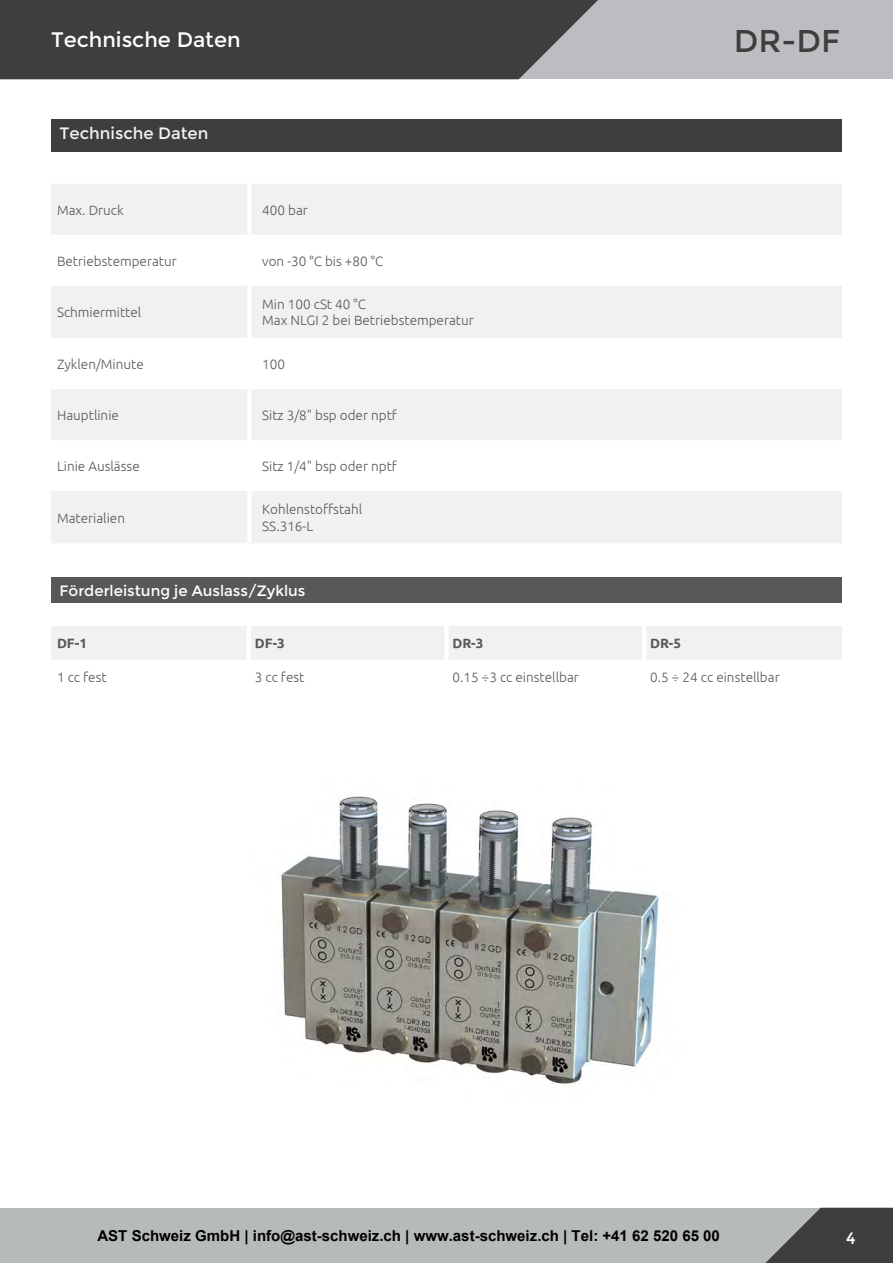
<style>
.page{position:relative;width:893px;height:1263px;background:#fff}
.page>*{position:absolute;margin:0;border:0;box-sizing:border-box;transform-origin:0 0}
.t1{font:31.5px "Montserrat";color:#3e3e3f}
.Header_left-DE{font:21px "Montserrat";color:#fff}
.t2{font:16.5px "Montserrat";color:#f2f3f4}
.t3{font:16.5px "Montserrat";color:#fff}
.t4{font:700 15px "Arial";color:#000}
.t5{font:15px "Montserrat";color:#fff}
.t6{font:300 13.5px "Ubuntu";color:#57585a}
.t7{font:700 13.5px "Ubuntu";color:#57585a}
</style>
<div class="page">
<div style="left:0;top:1208px;width:893px;height:55px;background:#b7baba"></div>
<div style="left:0;top:0;width:893px;height:79px;background:#bcbdc0"></div>
<div style="left:0;top:0;width:598px;height:79px;background:#3e3e3f"></div>
<svg style="left:765px;top:1208px;width:128px;height:55px"></svg>
<img style="left:281px;top:796px;width:378px;height:288px">
<div style="left:51px;top:119px;width:791px;height:33px;background:#3e3e3f"></div>
<div style="left:51px;top:626px;width:791px;height:34px;background:#f0f1f2"></div>
<hr style="left:247px;top:626px;width:4px;height:34px;background:#fff">
<div style="left:444px;top:626px;width:5px;height:34px;background:#fff"></div>
<hr style="left:642px;top:626px;width:4px;height:34px;background:#fff">
<svg style="left:51px;top:184px;width:791px;height:359px;fill:#f0f1f2"></svg>
<div style="left:247px;top:184px;width:5px;height:51px;background:#fff"></div>
<div style="left:247px;top:235px;width:5px;height:51px;background:#fff"></div>
<div style="left:247px;top:286px;width:5px;height:52px;background:#fff"></div>
<div style="left:247px;top:338px;width:5px;height:51px;background:#fff"></div>
<div style="left:247px;top:389px;width:5px;height:51px;background:#fff"></div>
<div style="left:247px;top:440px;width:5px;height:51px;background:#fff"></div>
<div style="left:247px;top:491px;width:5px;height:52px;background:#fff"></div>
<div style="left:51px;top:577px;width:791px;height:26px;background:#57585a"></div>
<p class="Header_left-DE" style="left:51px;top:27px;width:191px">Technische Daten</p>
<p class="t1" style="left:734px;top:22px;width:108px">DR-DF</p>
<p class="t2" style="left:60px;top:124px;width:150px">Technische Daten</p>
<p class="t6" style="left:57px;top:202px;width:68px">Max. Druck</p>
<p class="t6" style="left:262px;top:202px;width:47px">400 bar</p>
<p class="t6" style="left:57px;top:253px;width:121px">Betriebstemperatur</p>
<p class="t6" style="left:262px;top:253px;width:123px">von -30 °C bis +80 °C</p>
<p class="t6" style="left:57px;top:304px;width:86px">Schmiermittel</p>
<p class="t6" style="left:262px;top:296px;width:105px">Min 100 cSt 40 °C</p>
<p class="t6" style="left:262px;top:312px;width:213px">Max NLGI 2 bei Betriebstemperatur</p>
<p class="t6" style="left:57px;top:356px;width:88px">Zyklen/Minute</p>
<p class="t6" style="left:262px;top:356px;width:24px">100</p>
<p class="t6" style="left:57px;top:407px;width:63px">Hauptlinie</p>
<p class="t6" style="left:262px;top:407px;width:136px">Sitz 3/8" bsp oder nptf</p>
<p class="t6" style="left:57px;top:458px;width:84px">Linie Auslässe</p>
<p class="t6" style="left:262px;top:458px;width:136px">Sitz 1/4" bsp oder nptf</p>
<p class="t6" style="left:57px;top:510px;width:70px">Materialien</p>
<p class="t6" style="left:262px;top:501px;width:102px">Kohlenstoffstahl</p>
<p class="t6" style="left:262px;top:518px;width:52px">SS.316-L</p>
<p class="t5" style="left:60px;top:582px;width:247px">Förderleistung je Auslass/Zyklus</p>
<p class="t7" style="left:57px;top:635px;width:32px">DF-1</p>
<p class="t7" style="left:255px;top:635px;width:32px">DF-3</p>
<p class="t7" style="left:452px;top:635px;width:32px">DR-3</p>
<p class="t7" style="left:650px;top:635px;width:32px">DR-5</p>
<p class="t6" style="left:57px;top:669px;width:51px">1 cc fest</p>
<p class="t6" style="left:255px;top:669px;width:51px">3 cc fest</p>
<p class="t6" style="left:452px;top:669px;width:128px">0.15 ÷3 cc einstellbar</p>
<p class="t6" style="left:650px;top:669px;width:131px">0.5 ÷ 24 cc einstellbar</p>
<p class="t4" style="left:97px;top:1225px;width:624px">AST Schweiz GmbH | info@ast-schweiz.ch | www.ast-schweiz.ch | Tel: +41 62 520 65 00</p>
<p class="t3" style="left:846px;top:1228px;width:11px">4</p>
</div>
